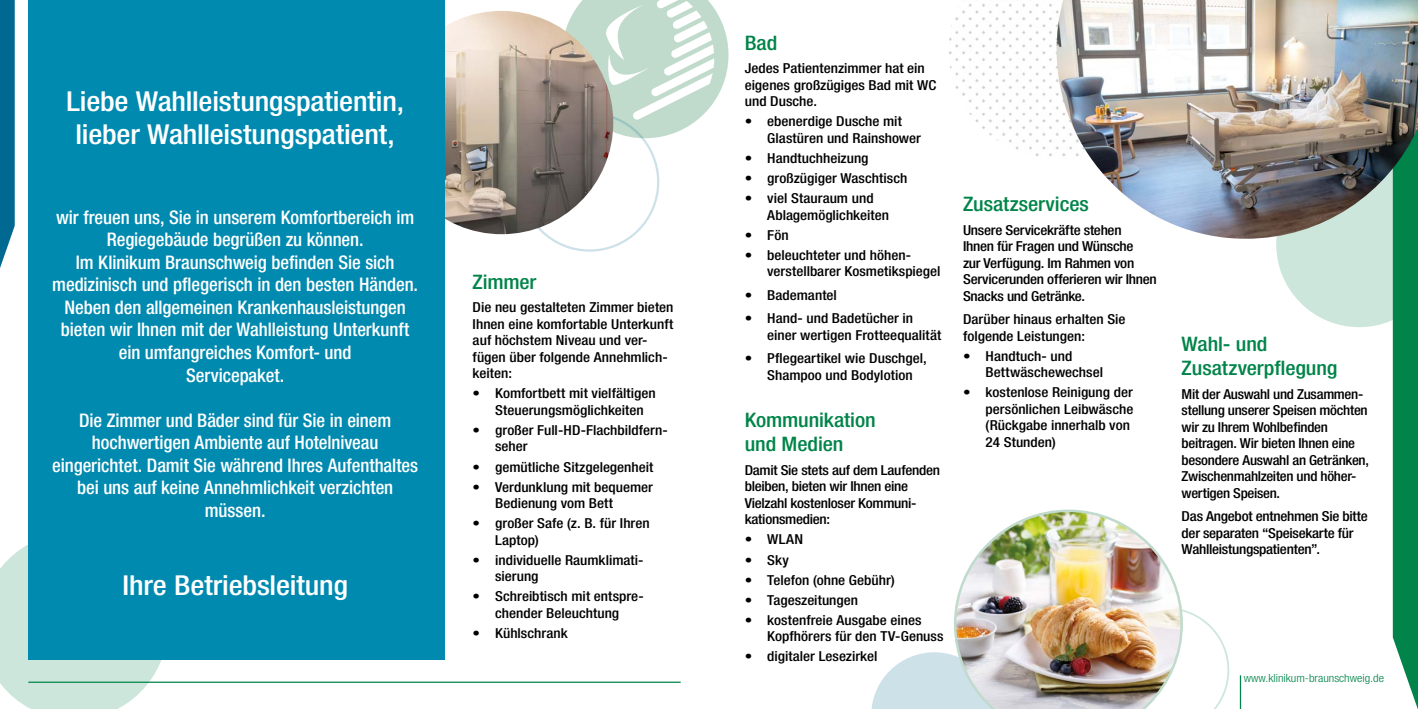
<style>
.page{position:relative;width:1418px;height:709px;background:#fff}
.page>*{position:absolute;margin:0;border:0;box-sizing:border-box;transform-origin:0 0}
.t1{font:500 condensed 27.5px/33px "Helvetica Neue LT Com";letter-spacing:-.005em;color:#fff;text-align:center;scale:1.1 1}
.t2{font:500 condensed 20px/24px "Helvetica Neue LT Com";letter-spacing:-.005em;color:#008449;scale:1.1 1}
.t3{font:500 condensed 18.75px/22.5px "Helvetica Neue LT Com";letter-spacing:-.005em;color:#fff;text-align:center}
.t4{font:500 condensed 13.75px/16.5px "Helvetica Neue LT Com";color:#000;scale:1.1 1}
.t5{font:500 condensed 13.75px/16.5px "Helvetica Neue LT Com";letter-spacing:-.02em;color:#000;scale:1.1 1}
.t6{font:500 condensed 13.75px/16.5px "Helvetica Neue LT Com";letter-spacing:-.02em;color:#000;scale:1.08 1}
.t7{font:300 condensed 11.25px "Helvetica Neue LT Com";color:#008449;scale:1.1 1}
</style>
<div class="page">
<img style="left:969px;top:113px;width:87px;height:44px">
<img style="left:949px;top:3px;width:107px;height:107px">
<svg style="left:0;top:545px;width:168px;height:164px"></svg>
<svg style="left:563px;top:0;width:165px;height:138px"></svg>
<svg style="left:1276px;top:239px;width:141px;height:468px"></svg>
<svg style="left:871px;top:652px;width:82px;height:57px"></svg>
<img style="left:390px;top:11px;width:223px;height:223px;border-radius:112px">
<div style="left:28px;top:0;width:417px;height:659px;background:#008aaf"></div>
<hr style="left:1239px;top:675px;width:2px;height:34px;background:#008449">
<svg style="left:0;top:0;width:15px;height:268px;background:#18779b"></svg>
<img style="left:1056px;top:0;width:361px;height:239px">
<svg style="left:1182px;top:609px;width:47px;height:100px"></svg>
<hr style="left:28px;top:681px;width:652px;height:2px;background:#008449">
<img style="left:953px;top:509px;width:229px;height:200px">
<h1 class="t1" style="left:66px;top:84px;width:308px">Liebe Wahlleistungspatientin, lieber Wahlleistungspatient,</h1>
<p class="t3" style="left:52px;top:206px;width:367px">wir freuen uns, Sie in unserem Komfortbereich im Regiegebäude begrüßen zu können.<br>Im Klinikum Braunschweig befinden Sie sich medizinisch und pflegerisch in den besten Händen.<br>Neben den allgemeinen Krankenhausleistungen bieten wir Ihnen mit der Wahlleistung Unterkunft ein umfangreiches Komfort- und<br>Servicepaket.</p>
<h3 class="t3" style="left:52px;top:408px;width:367px">Die Zimmer und Bäder sind für Sie in einem hochwertigen Ambiente auf Hotelniveau eingerichtet. Damit Sie während Ihres Aufenthaltes bei uns auf keine Annehmlichkeit verzichten müssen.</h3>
<h1 class="t1" style="left:122px;top:568px;width:207px">Ihre Betriebsleitung</h1>
<h2 class="t2" style="left:472px;top:269px;width:60px">Zimmer</h2>
<p class="t4" style="left:472px;top:299px;width:184px">Die neu gestalteten Zimmer bieten<br>Ihnen eine komfortable Unterkunft auf höchstem Niveau und ver&shy;fügen über folgende Annehmlich&shy;keiten:</p>
<p class="t4" style="left:495px;top:385px;width:147px;text-indent:-22px">• Komfortbett mit vielfältigen<br>Steuerungsmöglichkeiten</p>
<p class="t4" style="left:495px;top:422px;width:158px;text-indent:-23px">• großer Full-HD-Flachbildfern&shy;seher</p>
<p class="t4" style="left:472px;top:458px;width:166px">• gemütliche Sitzgelegenheit</p>
<p class="t4" style="left:495px;top:478px;width:145px;text-indent:-23px">• Verdunklung mit bequemer<br>Bedienung vom Bett</p>
<p class="t4" style="left:495px;top:515px;width:142px;text-indent:-23px">• großer Safe (z. B. für Ihren<br>Laptop)</p>
<p class="t4" style="left:495px;top:551px;width:136px;text-indent:-23px">• individuelle Raumklimati&shy;sierung</p>
<p class="t4" style="left:472px;top:588px;width:157px;text-align:center">• Schreibtisch mit entspre&shy;chender Beleuchtung</p>
<p class="t4" style="left:472px;top:624px;width:88px">• Kühlschrank</p>
<h2 class="t2" style="left:744px;top:30px;width:31px">Bad</h2>
<p class="t4" style="left:744px;top:60px;width:175px">Jedes Patientenzimmer hat ein eigenes großzügiges Bad mit WC und Dusche.</p>
<p class="t4" style="left:767px;top:113px;width:141px;text-indent:-22px">• ebenerdige Dusche mit<br>Glastüren und Rainshower</p>
<p class="t4" style="left:744px;top:150px;width:114px">• Handtuchheizung</p>
<p class="t4" style="left:744px;top:170px;width:149px">• großzügiger Waschtisch</p>
<p class="t4" style="left:767px;top:190px;width:112px;text-indent:-23px">• viel Stauraum und<br>Ablagemöglichkeiten</p>
<p class="t4" style="left:744px;top:226px;width:41px">• Fön</p>
<p class="t4" style="left:767px;top:246px;width:159px;text-indent:-23px">• beleuchteter und höhen&shy;verstellbarer Kosmetikspiegel</p>
<p class="t4" style="left:744px;top:286px;width:85px">• Bademantel</p>
<p class="t4" style="left:767px;top:310px;width:160px;text-indent:-23px">• Hand- und Badetücher in einer wertigen Frotteequalität</p>
<p class="t4" style="left:767px;top:350px;width:146px;text-indent:-23px">• Pflegeartikel wie Duschgel,<br>Shampoo und Bodylotion</p>
<h2 class="t2" style="left:744px;top:408px;width:121px">Kommunikation und Medien</h2>
<p class="t5" style="left:744px;top:461px;width:179px">Damit Sie stets auf dem Laufenden bleiben, bieten wir Ihnen eine<br>Vielzahl kostenloser Kommuni&shy;kationsmedien:</p>
<p class="t4" style="left:744px;top:531px;width:54px">• WLAN</p>
<p class="t4" style="left:744px;top:551px;width:42px">• Sky</p>
<p class="t4" style="left:744px;top:571px;width:138px">• Telefon (ohne Gebühr)</p>
<p class="t4" style="left:744px;top:591px;width:105px">• Tageszeitungen</p>
<p class="t4" style="left:767px;top:611px;width:162px;text-indent:-23px">• kostenfreie Ausgabe eines<br>Kopfhörers für den TV-Genuss</p>
<p class="t4" style="left:744px;top:648px;width:122px">• digitaler Lesezirkel</p>
<h2 class="t2" style="left:963px;top:192px;width:116px">Zusatzservices</h2>
<p class="t5" style="left:963px;top:221px;width:178px">Unsere Servicekräfte stehen<br>Ihnen für Fragen und Wünsche<br>zur Verfügung. Im Rahmen von<br>Servicerunden offerieren wir Ihnen<br>Snacks und Getränke.</p>
<p class="t4" style="left:963px;top:311px;width:149px">Darüber hinaus erhalten Sie folgende Leistungen:</p>
<p class="t4" style="left:985px;top:347px;width:108px;text-indent:-22px">• Handtuch- und<br>Bettwäschewechsel</p>
<p class="t4" style="left:985px;top:384px;width:136px;text-indent:-23px">• kostenlose Reinigung der persönlichen Leibwäsche (Rückgabe innerhalb von<br>24 Stunden)</p>
<h2 class="t2" style="left:1181px;top:332px;width:143px">Wahl- und<br>Zusatzverpflegung</h2>
<p class="t6" style="left:1181px;top:385px;width:175px">Mit der Auswahl und Zusammen&shy;stellung unserer Speisen möchten wir zu Ihrem Wohlbefinden beitragen. Wir bieten Ihnen eine besondere Auswahl an Getränken,<br>Zwischenmahlzeiten und höher&shy;wertigen Speisen.</p>
<p class="t5" style="left:1181px;top:508px;width:171px">Das Angebot entnehmen Sie bitte der separaten “Speisekarte für<br>Wahlleistungspatienten”.</p>
<p class="t7" style="left:1243px;top:671px;width:129px">www.klinikum-braunschweig.de</p>
</div>
